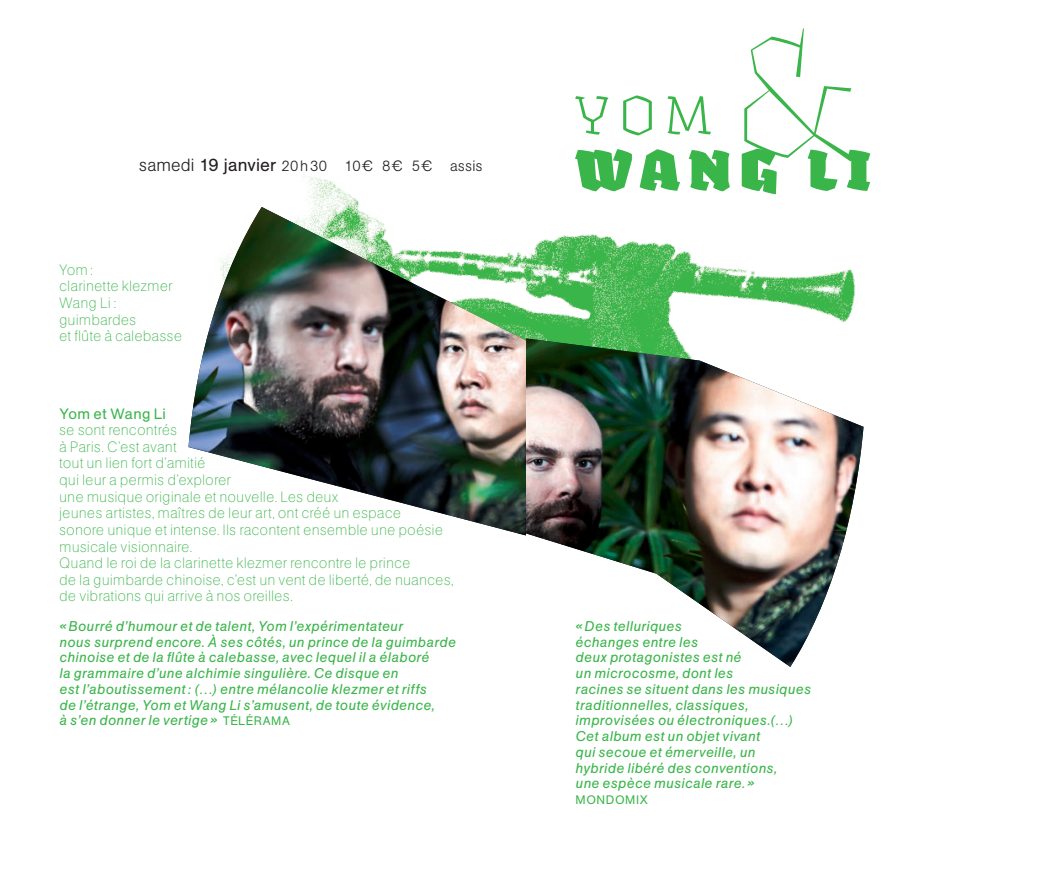
<style>
.page{position:relative;width:1052px;height:893px;background:#fff}
.page>*{position:absolute;margin:0;border:0;box-sizing:border-box;transform-origin:0 0}
.titre_gras{font:900 59.5px "Fakir";letter-spacing:.15em;color:#3ab54a}
.titre{font:59.5px "Fakir";color:#3ab54a}
.texte{font:200 14.88px/16.6px "AG Buch";letter-spacing:.025em;color:#3ab54a}
.date{font:300 14.88px "AG Buch";letter-spacing:.01em;color:#231f20}
.texte-2{font:italic 14px/15.8px "AG Buch BQ";letter-spacing:.025em;color:#3ab54a}
.texte-3{font:12.25px "AG Buch BQ";letter-spacing:.045em;color:#3ab54a}
.s1{font-size:17.5px}
.s2{font-weight:400;font-size:17.5px}
.s3{font-weight:400}
.s4{font-style:normal;font-size:12.25px}
</style>
<div class="page">
<img style="left:303px;top:161px;width:552px;height:177px">
<img style="left:188px;top:207px;width:338px;height:328px">
<img style="left:526px;top:338px;width:337px;height:329px">
<svg style="left:744px;top:28px;width:110px;height:133px"></svg>
<p class="date" style="left:139px;top:157px;width:345px"><span class="s1">samedi</span> <span class="s2">19 janvier</span> 20h30 10€ 8€ 5€ assis</p>
<p class="texte" style="left:60px;top:262px;width:35px">Yom :</p>
<p class="texte" style="left:60px;top:278px;width:114px">clarinette klezmer</p>
<p class="texte" style="left:60px;top:295px;width:58px">Wang Li :</p>
<p class="texte" style="left:60px;top:311px;width:78px">guimbardes</p>
<p class="texte" style="left:60px;top:328px;width:124px">et flûte à calebasse</p>
<p class="titre" style="left:575px;top:80px;width:137px">YOM</p>
<p class="titre_gras" style="left:575px;top:131px;width:297px">WANG LI</p>
<p class="texte" style="left:60px;top:405px;width:396px"><span class="s3">Yom et Wang Li<br></span>se sont rencontrés<br>à Paris. C’est avant<br>tout un lien fort d’amitié<br>qui leur a permis d’explorer<br>une musique originale et nouvelle. Les deux<br>jeunes artistes, maîtres de leur art, ont créé un espace<br>sonore unique et intense. Ils racontent ensemble une poésie musicale visionnaire.<br>Quand le roi de la clarinette klezmer rencontre le prince<br>de la guimbarde chinoise, c’est un vent de liberté, de nuances, de vibrations qui arrive à nos oreilles.</p>
<p class="texte-2" style="left:60px;top:618px;width:398px">«Bourré d’humour et de talent, Yom l’expérimentateur<br>nous surprend encore. À ses côtés, un prince de la guimbarde chinoise et de la flûte à calebasse, avec lequel il a élaboré<br>la grammaire d’une alchimie singulière. Ce disque en<br>est l’aboutissement: (…) entre mélancolie klezmer et riffs<br>de l’étrange, Yom et Wang Li s’amusent, de toute évidence,<br>à s’en donner le vertige » <span class="s4">TÉLÉRAMA</span></p>
<p class="texte-2" style="left:575px;top:618px;width:124px">« Des telluriques échanges entre les</p>
<p class="texte-2" style="left:575px;top:650px;width:167px">deux protagonistes est né</p>
<p class="texte-2" style="left:575px;top:666px;width:159px">un microcosme, dont les</p>
<p class="texte-2" style="left:575px;top:681px;width:237px">racines se situent dans les musiques</p>
<p class="texte-2" style="left:575px;top:697px;width:174px">traditionnelles, classiques,</p>
<p class="texte-2" style="left:575px;top:713px;width:219px">improvisées ou électroniques.(…)</p>
<p class="texte-2" style="left:575px;top:729px;width:186px">Cet album est un objet vivant</p>
<p class="texte-2" style="left:575px;top:744px;width:181px">qui secoue et émerveille, un</p>
<p class="texte-2" style="left:575px;top:760px;width:203px">hybride libéré des conventions,</p>
<p class="texte-2" style="left:575px;top:776px;width:180px">une espèce musicale rare. »</p>
<p class="texte-3" style="left:575px;top:793px;width:74px">MONDOMIX</p>
</div>
